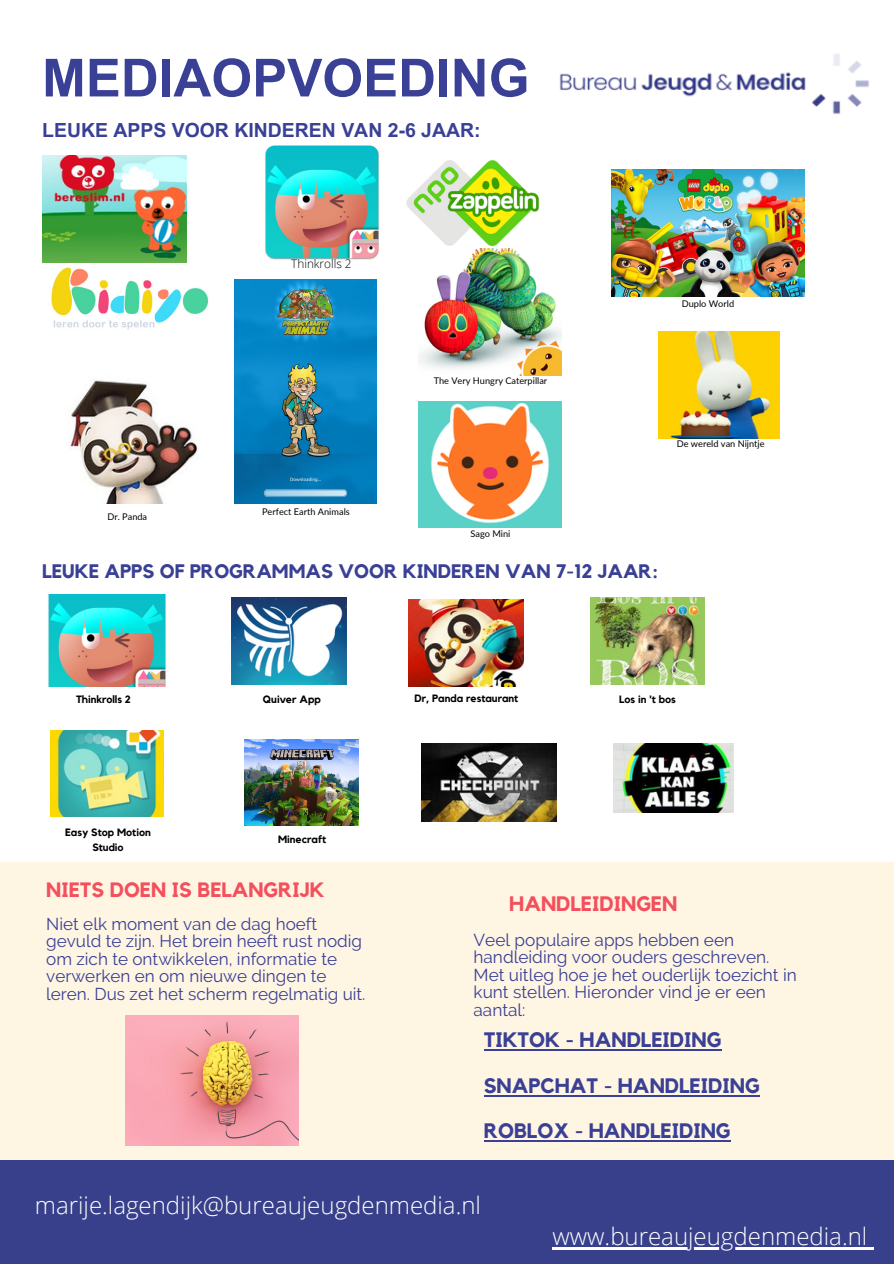
<style>
.page{position:relative;width:894px;height:1264px;background:#fff}
.page>*{position:absolute;margin:0;border:0;box-sizing:border-box;transform-origin:0 0}
.t1{font:700 52.5px "Arial MT Pro";color:#394095}
.t2{font:300 24px "Open Sans";color:#fff}
.t3{font:700 20.85px/45.6px "Kollektif";color:#394095}
.t4{font:700 20.85px "Kollektif";color:#f3505d}
.t5{font:700 20.7px "Kollektif";color:#f3505d}
.t6{font:700 19.5px "Kollektif";color:#394095}
.t7{font:700 19.5px "Arial MT Pro";color:#394095}
.t8{font:17.25px/17.5px "Raleway";color:#394095}
.t9{font:17.1px/17.4px "Raleway";color:#394095}
.t10{font:300 11.7px "Open Sans";color:#000}
.t11{font:700 10.65px/14.5px "Kollektif";color:#000;text-align:center}
.t12{font:9.15px "Lato";color:#000}
</style>
<div class="page">
<div style="left:0;top:862px;width:893px;height:356px;background:#fff5e3"></div>
<div style="left:0;top:1160px;width:893px;height:103px;background:#39408b"></div>
<img style="left:419px;top:262px;width:142px;height:113px">
<img style="left:51px;top:267px;width:158px;height:63px">
<img style="left:234px;top:279px;width:143px;height:224px">
<img style="left:419px;top:401px;width:142px;height:127px">
<img style="left:69px;top:379px;width:130px;height:124px">
<img style="left:42px;top:155px;width:144px;height:107px">
<img style="left:406px;top:160px;width:133px;height:102px">
<img style="left:611px;top:169px;width:193px;height:128px">
<img style="left:658px;top:331px;width:121px;height:107px">
<img style="left:265px;top:145px;width:114px;height:115px">
<img style="left:232px;top:597px;width:114px;height:87px">
<img style="left:408px;top:599px;width:115px;height:87px">
<img style="left:590px;top:597px;width:114px;height:87px">
<img style="left:51px;top:731px;width:112px;height:85px">
<img style="left:613px;top:744px;width:120px;height:68px">
<img style="left:421px;top:744px;width:135px;height:77px">
<img style="left:245px;top:739px;width:113px;height:86px">
<img style="left:48px;top:594px;width:118px;height:93px">
<img style="left:559px;top:54px;width:310px;height:60px">
<hr style="left:552px;top:1247px;width:315px;height:2px;background:#fff">
<svg style="left:867px;top:1247px;width:6px;height:2px"></svg>
<img style="left:125px;top:1015px;width:173px;height:130px">
<hr style="left:483px;top:1049px;width:238px;height:1px;background:#394095">
<hr style="left:483px;top:1094px;width:276px;height:2px;background:#394095">
<hr style="left:483px;top:1140px;width:247px;height:2px;background:#394095">
<h1 class="t1" style="left:42px;top:58px;width:489px">MEDIAOPVOEDING</h1>
<p class="t7" style="left:42px;top:123px;width:440px">LEUKE APPS VOOR KINDEREN VAN 2-6 JAAR:</p>
<p class="t10" style="left:291px;top:255px;width:62px">Thinkrolls 2</p>
<p class="t12" style="left:681px;top:298px;width:54px">Duplo World</p>
<p class="t12" style="left:433px;top:375px;width:115px">The Very Hungry Caterpillar</p>
<p class="t12" style="left:676px;top:438px;width:89px">De wereld van Nijntje</p>
<p class="t12" style="left:107px;top:511px;width:41px">Dr. Panda</p>
<p class="t12" style="left:262px;top:506px;width:89px">Perfect Earth Animals</p>
<p class="t12" style="left:470px;top:527px;width:41px">Sago Mini</p>
<p class="t6" style="left:42px;top:562px;width:617px">LEUKE APPS OF PROGRAMMAS VOOR KINDEREN VAN 7-12 JAAR:</p>
<p class="t11" style="left:76px;top:692px;width:56px">Thinkrolls 2</p>
<p class="t11" style="left:263px;top:692px;width:59px">Quiver App</p>
<p class="t11" style="left:414px;top:691px;width:105px">Dr, Panda restaurant</p>
<p class="t11" style="left:619px;top:692px;width:58px">Los in 't bos</p>
<p class="t11" style="left:65px;top:825px;width:87px">Easy Stop Motion<br>Studio</p>
<p class="t11" style="left:278px;top:832px;width:50px">Minecraft</p>
<p class="t5" style="left:46px;top:880px;width:280px">NIETS DOEN IS BELANGRIJK</p>
<p class="t9" style="left:46px;top:915px;width:320px">Niet elk moment van de dag hoeft gevuld te zijn. Het brein heeft rust nodig om zich te ontwikkelen, informatie te verwerken en om nieuwe dingen te leren. Dus zet het scherm regelmatig uit.</p>
<p class="t4" style="left:509px;top:894px;width:170px">HANDLEIDINGEN</p>
<p class="t8" style="left:473px;top:930px;width:325px">Veel populaire apps hebben een handleiding voor ouders geschreven.<br>Met uitleg hoe je het ouderlijk toezicht in kunt stellen. Hieronder vind je er een aantal:</p>
<p class="t3" style="left:483px;top:1018px;width:277px">TIKTOK - HANDLEIDING<br>SNAPCHAT - HANDLEIDING<br>ROBLOX - HANDLEIDING</p>
<h2 class="t2" style="left:35px;top:1187px;width:447px">marije.lagendijk@bureaujeugdenmedia.nl</h2>
<h2 class="t2" style="left:552px;top:1219px;width:316px">www.bureaujeugdenmedia.nl</h2>
</div>
